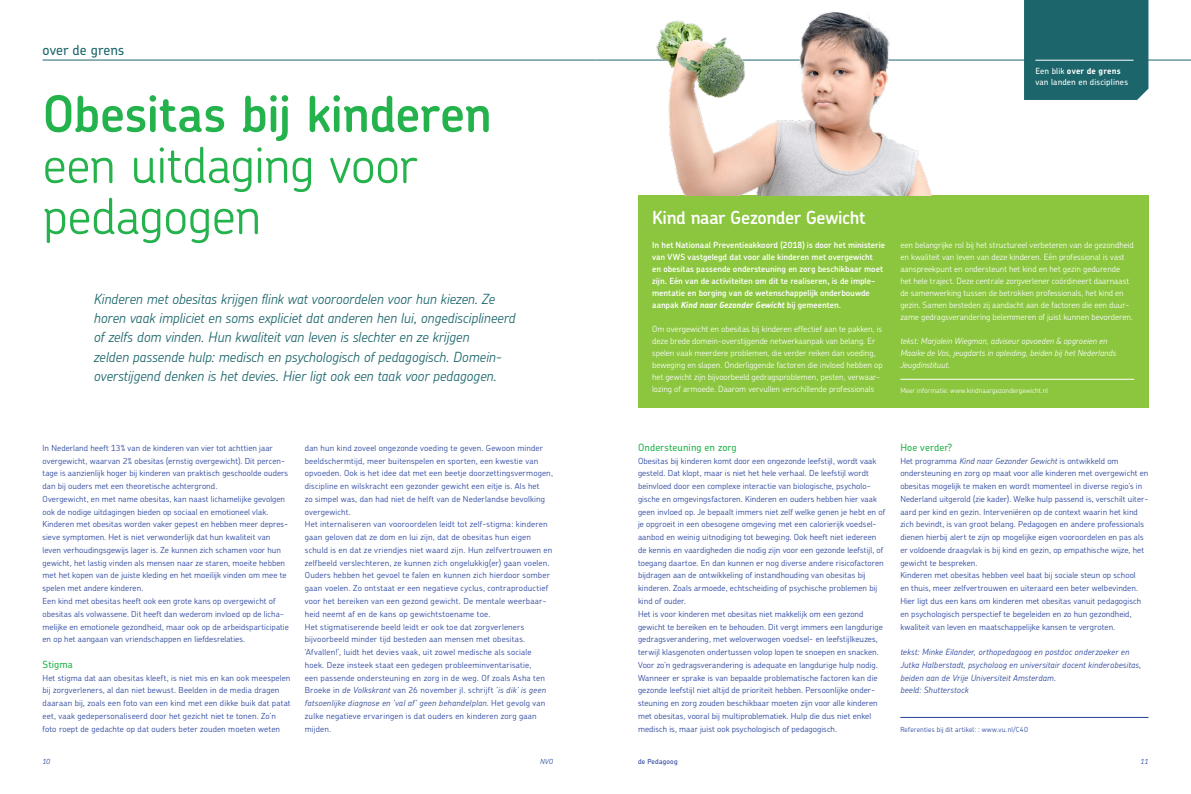
<style>
.page{position:relative;width:1191px;height:794px;background:#fff}
.page>*{position:absolute;margin:0;border:0;box-sizing:border-box;transform-origin:0 0}
.Schrijfster_fotograa{font:300 50px/51px "Chevin Pro";letter-spacing:-.015em;color:#23b24b}
.t1{font:600 18px "Chevin Pro";letter-spacing:-.02em;color:#fff}
.intro{font:italic 300 14px/19.1px "Chevin Pro";letter-spacing:-.01em;color:#1c666b}
.rubriek{font:500 14px "Chevin Pro";color:#1c666b}
.tussenkop{font:500 10px "Chevin Pro";letter-spacing:.005em;color:#23b24b}
.Broodtekst{font:300 8.5px/12px "Chevin Pro";letter-spacing:-.005em;color:#fff}
.Broodtekst-2{font:600 8.5px/12px "Chevin Pro";letter-spacing:-.005em;color:#fff}
.Schrijfster_fotograa-2{font:italic 300 8.5px/12.8px "Chevin Pro";letter-spacing:.015em;color:#223f99}
.Broodtekst-3{font:italic 300 8.5px/12px "Chevin Pro";letter-spacing:-.005em;color:#fff}
.Schrijfster_fotograa-3{font:500 8.5px/11px "Chevin Pro";letter-spacing:.015em;color:#fff}
.Broodtekst-4{font:300 8.3px/12.8px "Chevin Pro";letter-spacing:.01em;color:#223f99}
.onderschrift_artikel{font:300 7px "Chevin Pro";color:#fff}
.onderschrift_artikel-2{font:300 7px "Chevin Pro";letter-spacing:.025em;color:#223f99}
.t2{font:500 7px "Chevin Pro";letter-spacing:.025em;color:#223f99}
.t3{font:italic 300 7px "Chevin Pro";letter-spacing:.005em;color:#223f99}
.s1{font-weight:600}
.s2{font-style:italic;color:#253f8e}
.s3{font-weight:700}
.s4{font-family:"Chevin";font-weight:700;font-style:italic}
</style>
<div class="page">
<hr style="left:900px;top:717px;width:248px;height:1px;background:#223f99">
<hr style="left:595px;top:60px;width:596px;height:1px;background:#1c666b">
<hr style="left:43px;top:60px;width:552px;height:1px;background:#1c666b">
<div style="left:1024px;top:0;width:124px;height:100px;background:#1c666b"></div>
<hr style="left:1035px;top:60px;width:98px;height:1px;background:#fff">
<div style="left:638px;top:196px;width:510px;height:212px;background:#8bc63e"></div>
<hr style="left:900px;top:379px;width:234px;height:1px;background:#fff">
<img style="left:638px;top:11px;width:301px;height:185px">
<p class="rubriek" style="left:43px;top:41px;width:83px">over de grens</p>
<p class="Schrijfster_fotograa" style="left:43px;top:87px;width:451px"><span class="s1">Obesitas bij kinderen </span>een uitdaging voor pedagogen</p>
<p class="intro" style="left:94px;top:289px;width:423px">Kinderen met obesitas krijgen flink wat vooroordelen voor hun kiezen. Ze horen vaak impliciet en soms expliciet dat anderen hen lui, ongedisciplineerd of zelfs dom vinden. Hun kwaliteit van leven is slechter en ze krijgen<br>zelden passende hulp: medisch en psychologisch of pedagogisch. Domein&shy;overstijgend denken is het devies. Hier ligt ook een taak voor pedagogen.</p>
<p class="Broodtekst-4" style="left:43px;top:441px;width:247px">In Nederland heeft 13% van de kinderen van vier tot achttien jaar overgewicht, waarvan 2% obesitas (ernstig overgewicht). Dit percen&shy;tage is aanzienlijk hoger bij kinderen van praktisch geschoolde ouders dan bij ouders met een theoretische achtergrond.</p>
<p class="Broodtekst-4" style="left:43px;top:492px;width:247px">Overgewicht, en met name obesitas, kan naast lichamelijke gevolgen ook de nodige uitdagingen bieden op sociaal en emotioneel vlak.<br>Kinderen met obesitas worden vaker gepest en hebben meer depres&shy;sieve symptomen. Het is niet verwonderlijk dat hun kwaliteit van leven verhoudingsgewijs lager is. Ze kunnen zich schamen voor hun gewicht, het lastig vinden als mensen naar ze staren, moeite hebben met het kopen van de juiste kleding en het moeilijk vinden om mee te spelen met andere kinderen.</p>
<p class="Broodtekst-4" style="left:43px;top:594px;width:248px">Een kind met obesitas heeft ook een grote kans op overgewicht of obesitas als volwassene. Dit heeft dan wederom invloed op de licha&shy;melijke en emotionele gezondheid, maar ook op de arbeidsparticipatie en op het aangaan van vriendschappen en liefdesrelaties.</p>
<p class="tussenkop" style="left:43px;top:657px;width:32px">Stigma</p>
<p class="Broodtekst-4" style="left:43px;top:671px;width:249px">Het stigma dat aan obesitas kleeft, is niet mis en kan ook meespelen bij zorgverleners, al dan niet bewust. Beelden in de media dragen daaraan bij, zoals een foto van een kind met een dikke buik dat patat eet, vaak gedepersonaliseerd door het gezicht niet te tonen. Zo’n foto roept de gedachte op dat ouders beter zouden moeten weten</p>
<p class="Broodtekst-4" style="left:305px;top:441px;width:250px">dan hun kind zoveel ongezonde voeding te geven. Gewoon minder beeldschermtijd, meer buitenspelen en sporten, een kwestie van opvoeden. Ook is het idee dat met een beetje doorzettingsvermogen, discipline en wilskracht een gezonder gewicht een eitje is. Als het<br>zo simpel was, dan had niet de helft van de Nederlandse bevolking overgewicht.</p>
<p class="Broodtekst-4" style="left:305px;top:518px;width:249px">Het internaliseren van vooroordelen leidt tot zelf-stigma: kinderen gaan geloven dat ze dom en lui zijn, dat de obesitas hun eigen schuld is en dat ze vriendjes niet waard zijn. Hun zelfvertrouwen en zelfbeeld verslechteren, ze kunnen zich ongelukkig(er) gaan voelen.<br>Ouders hebben het gevoel te falen en kunnen zich hierdoor somber gaan voelen. Zo ontstaat er een negatieve cyclus, contraproductief voor het bereiken van een gezond gewicht. De mentale weerbaar&shy;heid neemt af en de kans op gewichtstoename toe.</p>
<p class="Broodtekst-4" style="left:305px;top:620px;width:243px">Het stigmatiserende beeld leidt er ook toe dat zorgverleners bijvoorbeeld minder tijd besteden aan mensen met obesitas. ‘Afvallen!’, luidt het devies vaak, uit zowel medische als sociale hoek. Deze insteek staat een gedegen probleeminventarisatie, een passende ondersteuning en zorg in de weg. Of zoals Asha ten Broeke in <span class="s2">de Volkskrant</span> van 26 november jl. schrijft <span class="s2">‘is dik’ is geen fatsoenlijke diagnose en ‘val af’ geen behandelplan</span>. Het gevolg van zulke negatieve ervaringen is dat ouders en kinderen zorg gaan mijden.</p>
<p class="Schrijfster_fotograa-3" style="left:1035px;top:65px;width:94px">Een blik <span class="s3">over de grens </span>van landen en disciplines</p>
<h3 class="t1" style="left:652px;top:206px;width:215px">Kind naar Gezonder Gewicht</h3>
<p class="Broodtekst-2" style="left:652px;top:239px;width:234px">In het Nationaal Preventieakkoord (2018) is door het ministerie van VWS vastgelegd dat voor alle kinderen met overgewicht<br>en obesitas passende ondersteuning en zorg beschikbaar moet zijn. Eén van de activiteiten om dit te realiseren, is de imple&shy;mentatie en borging van de wetenschappelijk onderbouwde aanpak <span class="s4">Kind naar Gezonder Gewicht</span> bij gemeenten.</p>
<p class="Broodtekst" style="left:652px;top:323px;width:232px">Om overgewicht en obesitas bij kinderen effectief aan te pakken, is deze brede domein-overstijgende netwerkaanpak van belang. Er spelen vaak meerdere problemen, die verder reiken dan voeding, beweging en slapen. Onderliggende factoren die invloed hebben op het gewicht zijn bijvoorbeeld gedragsproblemen, pesten, verwaar&shy;lozing of armoede. Daarom vervullen verschillende professionals</p>
<p class="Broodtekst" style="left:900px;top:239px;width:235px">een belangrijke rol bij het structureel verbeteren van de gezondheid en kwaliteit van leven van deze kinderen. Eén professional is vast aanspreekpunt en ondersteunt het kind en het gezin gedurende<br>het hele traject. Deze centrale zorgverlener coördineert daarnaast de samenwerking tussen de betrokken professionals, het kind en gezin. Samen besteden zij aandacht aan de factoren die een duur&shy;zame gedragsverandering belemmeren of juist kunnen bevorderen.</p>
<p class="Broodtekst-3" style="left:900px;top:335px;width:217px">tekst: Marjolein Wiegman, adviseur opvoeden &amp; opgroeien en<br>Maaike de Vos, jeugdarts in opleiding, beiden bij het Nederlands<br>Jeugdinstituut.</p>
<p class="onderschrift_artikel" style="left:900px;top:386px;width:149px">Meer informatie: www.kindnaargezondergewicht.nl</p>
<p class="tussenkop" style="left:638px;top:440px;width:100px">Ondersteuning en zorg</p>
<p class="Broodtekst-4" style="left:638px;top:454px;width:249px">Obesitas bij kinderen komt door een ongezonde leefstijl, wordt vaak gesteld. Dat klopt, maar is niet het hele verhaal. De leefstijl wordt beïnvloed door een complexe interactie van biologische, psycholo&shy;gische en omgevingsfactoren. Kinderen en ouders hebben hier vaak geen invloed op. Je bepaalt immers niet zelf welke genen je hebt en of je opgroeit in een obesogene omgeving met een calorierijk voedsel&shy;aanbod en weinig uitnodiging tot beweging. Ook heeft niet iedereen de kennis en vaardigheden die nodig zijn voor een gezonde leefstijl, of toegang daartoe. En dan kunnen er nog diverse andere risicofactoren bijdragen aan de ontwikkeling of instandhouding van obesitas bij kinderen. Zoals armoede, echtscheiding of psychische problemen bij kind of ouder.</p>
<p class="Broodtekst-4" style="left:638px;top:607px;width:246px">Het is voor kinderen met obesitas niet makkelijk om een gezond gewicht te bereiken en te behouden. Dit vergt immers een langdurige gedragsverandering, met weloverwogen voedsel- en leefstijlkeuzes, terwijl klasgenoten ondertussen volop lopen te snoepen en snacken.<br>Voor zo’n gedragsverandering is adequate en langdurige hulp nodig.<br>Wanneer er sprake is van bepaalde problematische factoren kan die gezonde leefstijl niet altijd de prioriteit hebben. Persoonlijke onder&shy;steuning en zorg zouden beschikbaar moeten zijn voor alle kinderen met obesitas, vooral bij multiproblematiek. Hulp die dus niet enkel medisch is, maar juist ook psychologisch of pedagogisch.</p>
<p class="tussenkop" style="left:900px;top:440px;width:54px">Hoe verder?</p>
<p class="Broodtekst-4" style="left:900px;top:454px;width:250px">Het programma <span class="s2">Kind naar Gezonder Gewicht</span> is ontwikkeld om ondersteuning en zorg op maat voor alle kinderen met overgewicht en obesitas mogelijk te maken en wordt momenteel in diverse regio’s in Nederland uitgerold (zie kader). Welke hulp passend is, verschilt uiter&shy;aard per kind en gezin. Interveniëren op de context waarin het kind zich bevindt, is van groot belang. Pedagogen en andere professionals dienen hierbij alert te zijn op mogelijke eigen vooroordelen en pas als er voldoende draagvlak is bij kind en gezin, op empathische wijze, het gewicht te bespreken.</p>
<p class="Broodtekst-4" style="left:900px;top:569px;width:242px">Kinderen met obesitas hebben veel baat bij sociale steun op school en thuis, meer zelfvertrouwen en uiteraard een beter welbevinden.<br>Hier ligt dus een kans om kinderen met obesitas vanuit pedagogisch en psychologisch perspectief te begeleiden en zo hun gezondheid, kwaliteit van leven en maatschappelijke kansen te vergroten.</p>
<p class="Schrijfster_fotograa-2" style="left:900px;top:645px;width:242px">tekst: Minke Eilander, orthopedagoog en postdoc onderzoeker en<br>Jutka Halberstadt, psycholoog en universitair docent kinderobesitas, beiden aan de Vrije Universiteit Amsterdam.</p>
<p class="Schrijfster_fotograa-2" style="left:900px;top:683px;width:70px">beeld: Shutterstock</p>
<p class="onderschrift_artikel-2" style="left:900px;top:724px;width:129px">Referenties bij dit artikel: : www.vu.nl/C40</p>
<p class="t3" style="left:43px;top:756px;width:9px">10</p>
<p class="t3" style="left:540px;top:756px;width:14px">NVO</p>
<p class="t2" style="left:638px;top:756px;width:41px">de Pedagoog</p>
<p class="t3" style="left:1140px;top:756px;width:9px">11</p>
</div>
